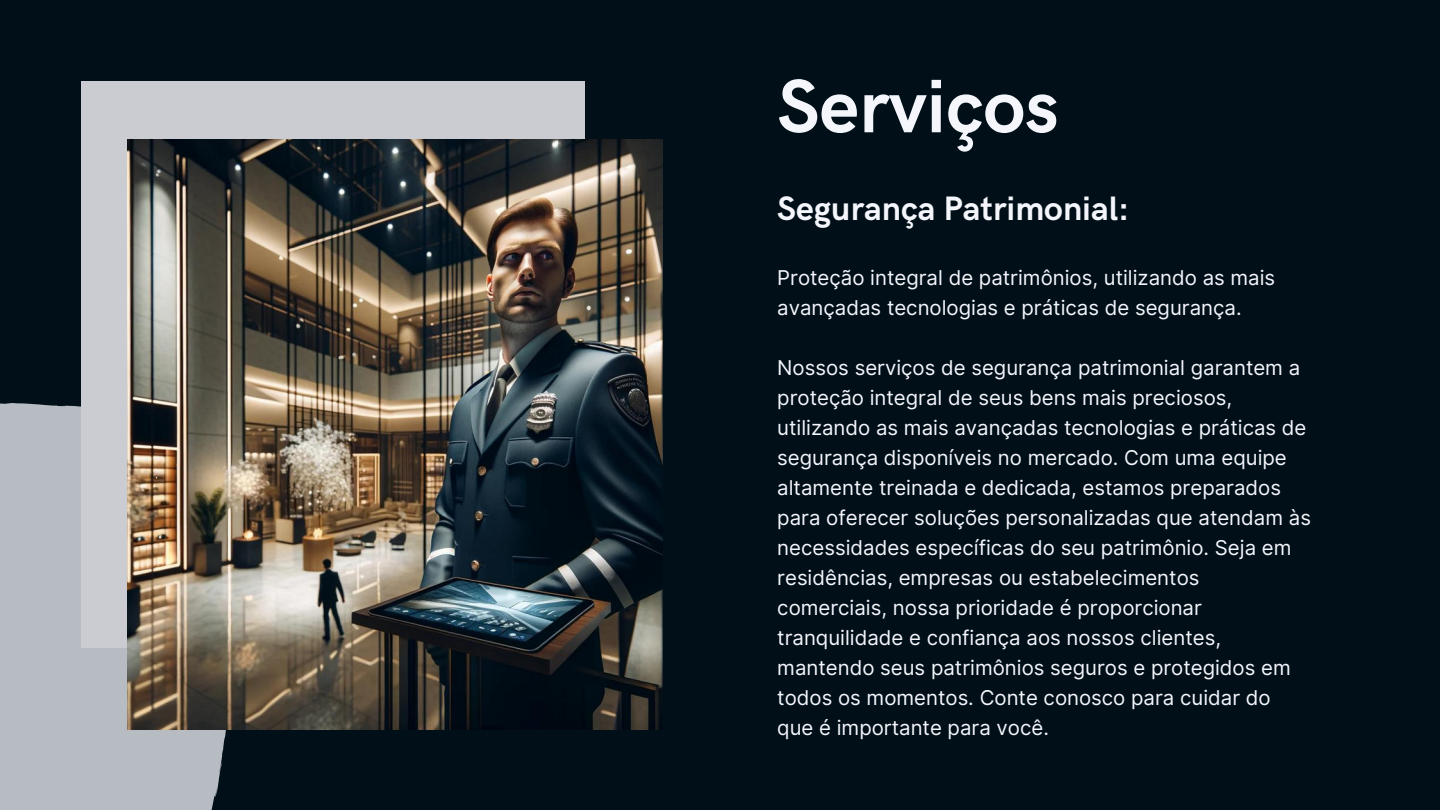
<style>
.page{position:relative;width:1440px;height:810px;background:#010f18}
.page>*{position:absolute;margin:0;border:0;box-sizing:border-box;transform-origin:0 0}
.t1{font:700 76px "HK Grotesk";color:#f4f6fc}
.t2{font:700 34px "HK Grotesk";color:#f4f6fc}
.t3{font:20.4px/30px "Inter";color:#f4f6fc}
</style>
<div class="page">
<div style="left:0;top:403px;width:249px;height:407px;background:#b7bcc2"></div>
<div style="left:81px;top:81px;width:504px;height:567px;background:#caccd1"></div>
<img style="left:127px;top:140px;width:536px;height:589px">
<p class="t1" style="left:777px;top:64px;width:283px">Serviços</p>
<h1 class="t2" style="left:777px;top:189px;width:354px">Segurança Patrimonial:</h1>
<h2 class="t3" style="left:777px;top:263px;width:499px">Proteção integral de patrimônios, utilizando as mais avançadas tecnologias e práticas de segurança.</h2>
<p class="t3" style="left:777px;top:353px;width:535px">Nossos serviços de segurança patrimonial garantem a proteção integral de seus bens mais preciosos, utilizando as mais avançadas tecnologias e práticas de segurança disponíveis no mercado. Com uma equipe altamente treinada e dedicada, estamos preparados para oferecer soluções personalizadas que atendam às necessidades específicas do seu patrimônio. Seja em residências, empresas ou estabelecimentos comerciais, nossa prioridade é proporcionar tranquilidade e confiança aos nossos clientes, mantendo seus patrimônios seguros e protegidos em todos os momentos. Conte conosco para cuidar do que é importante para você.</p>
</div>
